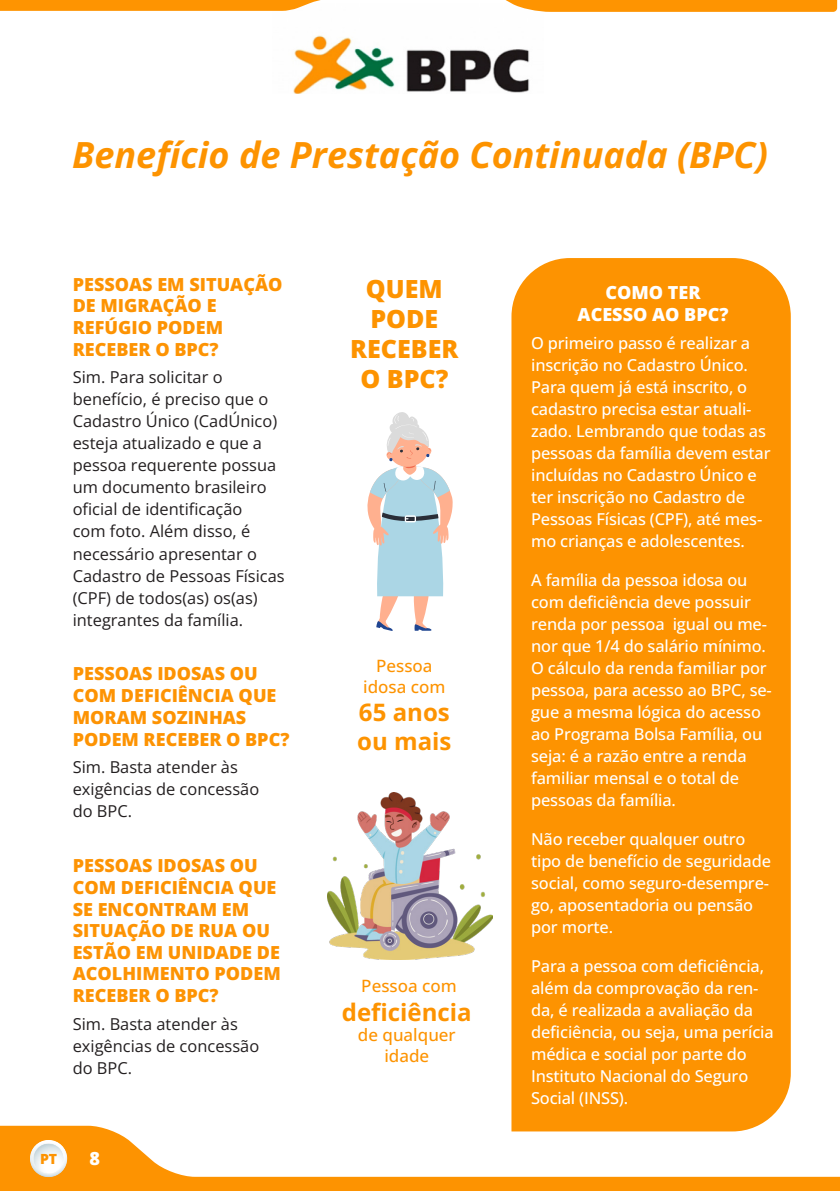
<style>
.page{position:relative;width:840px;height:1191px;background:#fff}
.page>*{position:absolute;margin:0;border:0;box-sizing:border-box;transform-origin:0 0}
.t1{font:italic 700 36px "Open Sans";color:#fd9300}
.t2{font:800 25px "Open Sans";color:#fd9300}
.t3{font:700 24px/28.8px "Open Sans";color:#fd9301}
.t4{font:800 18px/21.8px "Open Sans";color:#fd9303}
.t5{font:800 18px/22px "Open Sans";color:#fff;text-align:center}
.t6{font:500 17px/20.4px "Open Sans";color:#fd9301;text-align:center}
.t7{font:500 16.4px/22px "Open Sans";letter-spacing:-.01em;color:#fff}
.t8{font:16.4px/22px "Open Sans";color:#231f20}
.t9{font:800 14px "Open Sans";color:#fd9301}
</style>
<div class="page">
<div style="left:511px;top:258px;width:279px;height:867px;background:#fd9301"></div>
<svg style="left:0;top:1125px;width:839px;height:66px"></svg>
<img style="left:293px;top:35px;width:237px;height:59px">
<svg style="left:0;top:0;width:836px;height:12px"></svg>
<img style="left:328px;top:792px;width:164px;height:167px">
<svg style="left:367px;top:412px;width:85px;height:219px"></svg>
<svg style="left:30px;top:1140px;width:37px;height:37px"></svg>
<p class="t1" style="left:72px;top:129px;width:697px">Benefício de Prestação Continuada (BPC)</p>
<p class="t4" style="left:73px;top:273px;width:211px">PESSOAS EM SITUAÇÃO<br>DE MIGRAÇÃO E<br>REFÚGIO PODEM<br>RECEBER O BPC?</p>
<p class="t8" style="left:73px;top:366px;width:213px">Sim. Para solicitar o benefício, é preciso que o<br>Cadastro Único (CadÚnico) esteja atualizado e que a pessoa requerente possua um documento brasileiro oficial de identificação<br>com foto. Além disso, é necessário apresentar o<br>Cadastro de Pessoas Físicas (CPF) de todos(as) os(as) integrantes da família.</p>
<p class="t4" style="left:73px;top:662px;width:218px">PESSOAS IDOSAS OU<br>COM DEFICIÊNCIA QUE<br>MORAM SOZINHAS<br>PODEM RECEBER O BPC?</p>
<p class="t8" style="left:73px;top:756px;width:188px">Sim. Basta atender às exigências de concessão do BPC.</p>
<p class="t4" style="left:73px;top:854px;width:209px">PESSOAS IDOSAS OU<br>COM DEFICIÊNCIA QUE<br>SE ENCONTRAM EM<br>SITUAÇÃO DE RUA OU<br>ESTÃO EM UNIDADE DE<br>ACOLHIMENTO PODEM<br>RECEBER O BPC?</p>
<p class="t8" style="left:73px;top:1012px;width:188px">Sim. Basta atender às exigências de concessão do BPC.</p>
<p class="t9" style="left:40px;top:1149px;width:19px">PT</p>
<p class="t5" style="left:90px;top:1146px;width:12px">8</p>
<p class="t2" style="left:366px;top:272px;width:78px">QUEM</p>
<p class="t2" style="left:370px;top:302px;width:69px">PODE</p>
<p class="t2" style="left:350px;top:332px;width:110px">RECEBER</p>
<p class="t2" style="left:360px;top:362px;width:89px">O BPC?</p>
<p class="t6" style="left:363px;top:655px;width:84px">Pessoa idosa com</p>
<p class="t3" style="left:357px;top:697px;width:96px">65 anos ou mais</p>
<p class="t6" style="left:361px;top:975px;width:97px">Pessoa com</p>
<p class="t3" style="left:342px;top:997px;width:131px">deficiência</p>
<p class="t6" style="left:357px;top:1024px;width:99px">de qualquer idade</p>
<p class="t5" style="left:577px;top:281px;width:152px">COMO TER<br>ACESSO AO BPC?</p>
<p class="t7" style="left:531px;top:331px;width:241px">O primeiro passo é realizar a inscrição no Cadastro Único.<br>Para quem já está inscrito, o cadastro precisa estar atuali&shy;zado. Lembrando que todas as pessoas da família devem estar incluídas no Cadastro Único e ter inscrição no Cadastro de<br>Pessoas Físicas (CPF), até mes&shy;mo crianças e adolescentes.</p>
<p class="t7" style="left:531px;top:568px;width:242px">A família da pessoa idosa ou com deficiência deve possuir renda por pessoa igual ou me&shy;nor que 1/4 do salário mínimo.<br>O cálculo da renda familiar por pessoa, para acesso ao BPC, se&shy;gue a mesma lógica do acesso ao Programa Bolsa Família, ou seja: é a razão entre a renda familiar mensal e o total de pessoas da família.</p>
<p class="t7" style="left:531px;top:827px;width:241px">Não receber qualquer outro tipo de benefício de seguridade social, como seguro-desempre&shy;go, aposentadoria ou pensão por morte.</p>
<p class="t7" style="left:531px;top:954px;width:244px">Para a pessoa com deficiência, além da comprovação da ren&shy;da, é realizada a avaliação da deficiência, ou seja, uma perícia médica e social por parte do<br>Instituto Nacional do Seguro<br>Social (INSS).</p>
</div>
